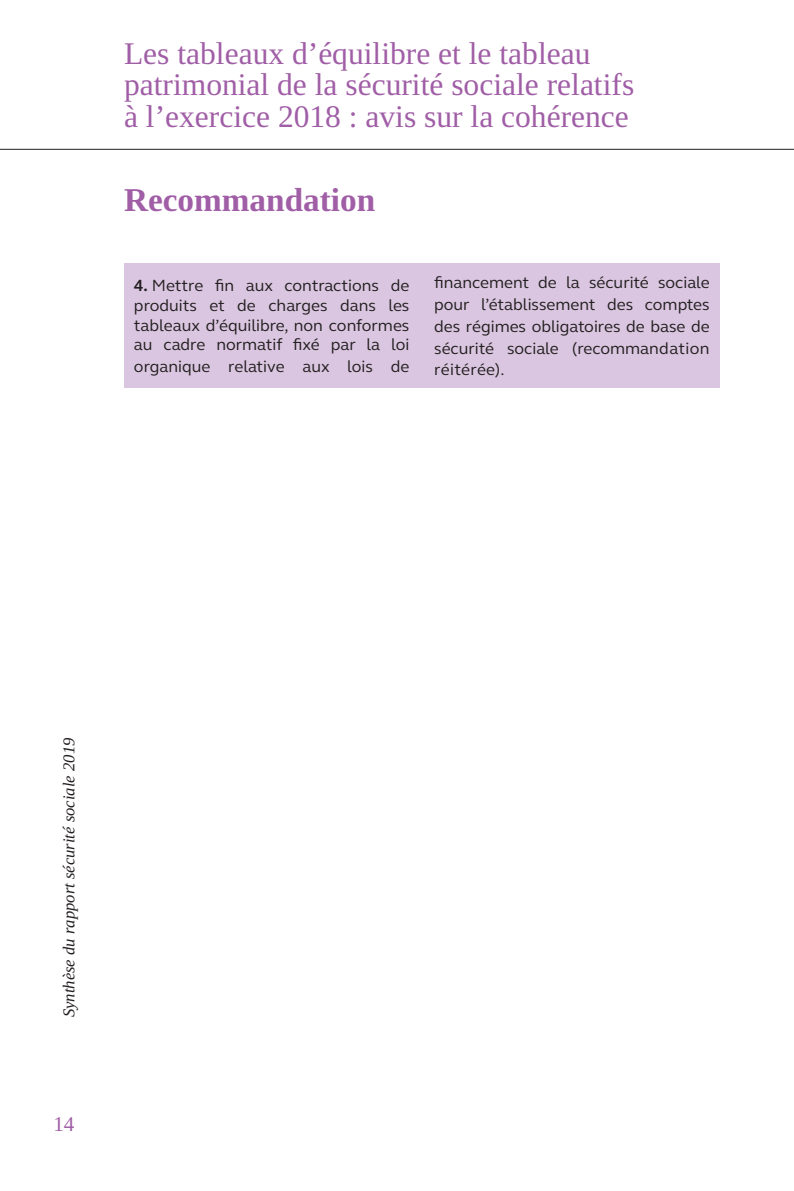
<style>
.page{position:relative;width:794px;height:1191px;background:#fff}
.page>*{position:absolute;margin:0;border:0;box-sizing:border-box;transform-origin:0 0}
.Texte{font:700 33.25px "Liberation Serif";color:#a05ea6}
.En-Tête_page_Impaire{font:31.5px/31.5px "Liberation Serif";color:#a05ea6}
.t1{font:21px "Liberation Serif";color:#a05ea6}
.Texte-2{font:16.62px/21.7px "FS Elliot";color:#231f20;text-align:justify}
.t2{font:italic 16.62px "Liberation Serif";color:#231f20}
.s1{font-weight:700}
</style>
<div class="page">
<hr style="left:0;top:149px;width:794px;height:1px;background:#231f20">
<div style="left:124px;top:263px;width:595px;height:125px;background:#dac6e0"></div>
<p class="En-Tête_page_Impaire" style="left:124px;top:37px;width:512px">Les tableaux d’équilibre et le tableau patrimonial de la sécurité sociale relatifs à l’exercice 2018 : avis sur la cohérence</p>
<p class="Texte" style="left:124px;top:178px;width:253px">Recommandation</p>
<p class="Texte-2" style="left:134px;top:274px;width:277px;line-height:19.9px"><span class="s1">4.</span> Mettre fin aux contractions de produits et de charges dans les tableaux d’équilibre, non conformes au cadre normatif fixé par la loi</p>
<p class="Texte-2" style="left:134px;top:355px;width:277px">organique relative aux lois de</p>
<p class="Texte-2" style="left:434px;top:271px;width:277px">financement de la sécurité sociale pour l’établissement des comptes des régimes obligatoires de base de sécurité sociale (recommandation réitérée).</p>
<p class="t2" style="left:58px;top:1017px;width:281px;rotate:-90deg">Synthèse du rapport sécurité sociale 2019</p>
<p class="t1" style="left:53px;top:1110px;width:22px">14</p>
</div>
